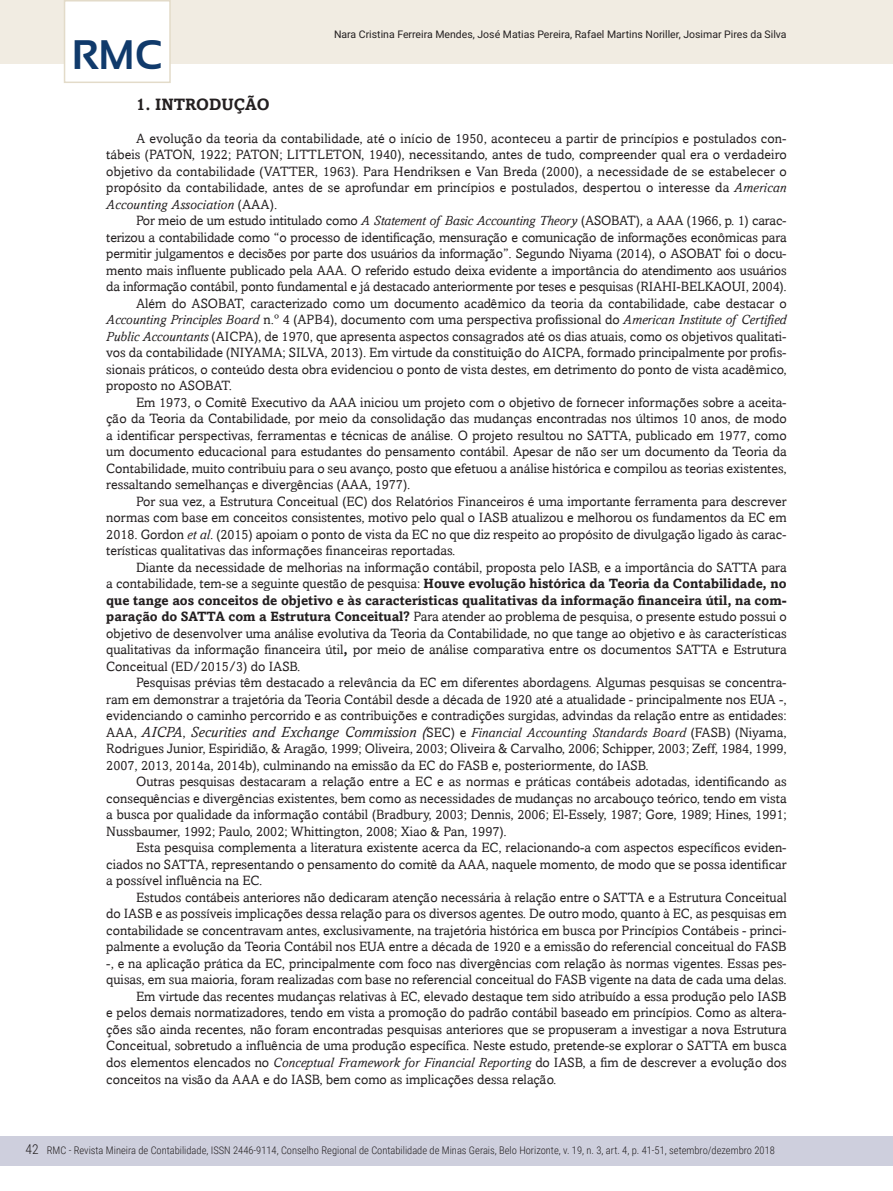
<style>
.page{position:relative;width:893px;height:1191px;background:#fff}
.page>*{position:absolute;margin:0;border:0;box-sizing:border-box;transform-origin:0 0}
.t1{font:700 41.25px "Sansation";color:#103a6b}
.intertitulo_1{font:700 16.5px "Amasis";color:#231f20}
.texto_corrido_1{font:italic 15px "Amasis";color:#231f20}
.texto_corrido_1-2{font:13.5px/16.5px "Amasis";color:#231f20;text-align:justify}
.t2{font:300 13.5px "Roboto Condensed";color:#231f20}
.t3{font:300 10.5px "Roboto Condensed";color:#231f20}
.t4{font:10.5px "Roboto";color:#231f20}
.s1{font-style:italic}
.s2{font-weight:700}
.s3{font-style:normal;font-size:13.5px}
.s4{font-size:13.5px}
</style>
<div class="page">
<div style="left:0;top:1135px;width:893px;height:30px;background:#cecfdd"></div>
<div style="left:0;top:0;width:893px;height:64px;background:#f1ece2"></div>
<div style="left:64px;top:0;width:107px;height:83px;background:#fff;border:2px solid #e3dbc9"></div>
<p class="t4" style="left:334px;top:27px;width:454px">Nara Cristina Ferreira Mendes, José Matias Pereira, Rafael Martins Noriller, Josimar Pires da Silva</p>
<h1 class="t1" style="left:72px;top:32px;width:92px">RMC</h1>
<p class="intertitulo_1" style="left:136px;top:94px;width:135px">1. INTRODUÇÃO</p>
<p class="texto_corrido_1-2" style="left:106px;top:130px;width:682px;text-indent:30px">A evolução da teoria da contabilidade, até o início de 1950, aconteceu a partir de princípios e postulados con&shy;tábeis (PATON, 1922; PATON; LITTLETON, 1940), necessitando, antes de tudo, compreender qual era o verdadeiro objetivo da contabilidade (VATTER, 1963). Para Hendriksen e Van Breda (2000), a necessidade de se estabelecer o propósito da contabilidade, antes de se aprofundar em princípios e postulados, despertou o interesse da <span class="s1">American Accounting Association</span> (AAA).</p>
<p class="texto_corrido_1-2" style="left:106px;top:212px;width:682px;text-indent:30px">Por meio de um estudo intitulado como <span class="s1">A Statement of Basic Accounting Theory</span> (ASOBAT), a AAA (1966, p. 1) carac&shy;terizou a contabilidade como “o processo de identificação, mensuração e comunicação de informações econômicas para permitir julgamentos e decisões por parte dos usuários da informação”. Segundo Niyama (2014), o ASOBAT foi o docu&shy;mento mais influente publicado pela AAA. O referido estudo deixa evidente a importância do atendimento aos usuários da informação contábil, ponto fundamental e já destacado anteriormente por teses e pesquisas (RIAHI-BELKAOUI, 2004).</p>
<p class="texto_corrido_1-2" style="left:106px;top:295px;width:682px;text-indent:30px">Além do ASOBAT, caracterizado como um documento acadêmico da teoria da contabilidade, cabe destacar o <span class="s1">Accounting Principles Board</span> n.º 4 (APB4), documento com uma perspectiva profissional do <span class="s1">American Institute of Certified Public Accountants</span> (AICPA), de 1970, que apresenta aspectos consagrados até os dias atuais, como os objetivos qualitati&shy;vos da contabilidade (NIYAMA; SILVA, 2013). Em virtude da constituição do AICPA, formado principalmente por profis&shy;sionais práticos, o conteúdo desta obra evidenciou o ponto de vista destes, em detrimento do ponto de vista acadêmico, proposto no ASOBAT.</p>
<p class="texto_corrido_1-2" style="left:106px;top:394px;width:682px;text-indent:30px">Em 1973, o Comitê Executivo da AAA iniciou um projeto com o objetivo de fornecer informações sobre a aceita&shy;ção da Teoria da Contabilidade, por meio da consolidação das mudanças encontradas nos últimos 10 anos, de modo a identificar perspectivas, ferramentas e técnicas de análise. O projeto resultou no SATTA, publicado em 1977, como um documento educacional para estudantes do pensamento contábil. Apesar de não ser um documento da Teoria da Contabilidade, muito contribuiu para o seu avanço, posto que efetuou a análise histórica e compilou as teorias existentes, ressaltando semelhanças e divergências (AAA, 1977).</p>
<p class="texto_corrido_1-2" style="left:106px;top:493px;width:682px;text-indent:30px">Por sua vez, a Estrutura Conceitual (EC) dos Relatórios Financeiros é uma importante ferramenta para descrever normas com base em conceitos consistentes, motivo pelo qual o IASB atualizou e melhorou os fundamentos da EC em 2018. Gordon <span class="s1">et al</span>. (2015) apoiam o ponto de vista da EC no que diz respeito ao propósito de divulgação ligado às carac&shy;terísticas qualitativas das informações financeiras reportadas.</p>
<p class="texto_corrido_1-2" style="left:106px;top:559px;width:682px;text-indent:30px">Diante da necessidade de melhorias na informação contábil, proposta pelo IASB, e a importância do SATTA para a contabilidade, tem-se a seguinte questão de pesquisa: <span class="s2">Houve evolução histórica da Teoria da Contabilidade, no que tange aos conceitos de objetivo e às características qualitativas da informação financeira útil, na com&shy;paração do SATTA com a Estrutura Conceitual?</span> Para atender ao problema de pesquisa, o presente estudo possui o objetivo de desenvolver uma análise evolutiva da Teoria da Contabilidade, no que tange ao objetivo e às características qualitativas da informação financeira útil<span class="s2">,</span> por meio de análise comparativa entre os documentos SATTA e Estrutura Conceitual (ED/2015/3) do IASB.</p>
<p class="texto_corrido_1-2" style="left:106px;top:674px;width:682px;text-indent:30px">Pesquisas prévias têm destacado a relevância da EC em diferentes abordagens. Algumas pesquisas se concentra&shy;ram em demonstrar a trajetória da Teoria Contábil desde a década de 1920 até a atualidade - principalmente nos EUA -, evidenciando o caminho percorrido e as contribuições e contradições surgidas, advindas da relação entre as entidades:</p>
<p class="texto_corrido_1" style="left:106px;top:723px;width:682px"><span class="s3">AAA,</span> AICPA<span class="s3">,</span> Securities and Exchange Commission (<span class="s3">SEC) e</span> <span class="s4">Financial Accounting Standards Board</span> <span class="s3">(FASB) (Niyama,</span></p>
<p class="texto_corrido_1-2" style="left:106px;top:740px;width:682px">Rodrigues Junior, Espiridião, &amp; Aragão, 1999; Oliveira, 2003; Oliveira &amp; Carvalho, 2006; Schipper, 2003; Zeff, 1984, 1999,<br>2007, 2013, 2014a, 2014b), culminando na emissão da EC do FASB e, posteriormente, do IASB.</p>
<p class="texto_corrido_1-2" style="left:106px;top:773px;width:682px;text-indent:30px">Outras pesquisas destacaram a relação entre a EC e as normas e práticas contábeis adotadas, identificando as consequências e divergências existentes, bem como as necessidades de mudanças no arcabouço teórico, tendo em vista a busca por qualidade da informação contábil (Bradbury, 2003; Dennis, 2006; El-Essely, 1987; Gore, 1989; Hines, 1991; Nussbaumer, 1992; Paulo, 2002; Whittington, 2008; Xiao &amp; Pan, 1997).</p>
<p class="texto_corrido_1-2" style="left:106px;top:839px;width:682px;text-indent:30px">Esta pesquisa complementa a literatura existente acerca da EC, relacionando-a com aspectos específicos eviden&shy;ciados no SATTA, representando o pensamento do comitê da AAA, naquele momento, de modo que se possa identificar a possível influência na EC.</p>
<p class="texto_corrido_1-2" style="left:106px;top:889px;width:682px;text-indent:30px">Estudos contábeis anteriores não dedicaram atenção necessária à relação entre o SATTA e a Estrutura Conceitual do IASB e as possíveis implicações dessa relação para os diversos agentes. De outro modo, quanto à EC, as pesquisas em contabilidade se concentravam antes, exclusivamente, na trajetória histórica em busca por Princípios Contábeis - princi&shy;palmente a evolução da Teoria Contábil nos EUA entre a década de 1920 e a emissão do referencial conceitual do FASB -, e na aplicação prática da EC, principalmente com foco nas divergências com relação às normas vigentes. Essas pes&shy;quisas, em sua maioria, foram realizadas com base no referencial conceitual do FASB vigente na data de cada uma delas.</p>
<p class="texto_corrido_1-2" style="left:106px;top:988px;width:682px;text-indent:30px">Em virtude das recentes mudanças relativas à EC, elevado destaque tem sido atribuído a essa produção pelo IASB e pelos demais normatizadores, tendo em vista a promoção do padrão contábil baseado em princípios. Como as altera&shy;ções são ainda recentes, não foram encontradas pesquisas anteriores que se propuseram a investigar a nova Estrutura Conceitual, sobretudo a influência de uma produção específica. Neste estudo, pretende-se explorar o SATTA em busca dos elementos elencados no <span class="s1">Conceptual Framework for Financial Reporting</span> do IASB, a fim de descrever a evolução dos conceitos na visão da AAA e do IASB, bem como as implicações dessa relação.</p>
<p class="t2" style="left:26px;top:1140px;width:15px">42</p>
<p class="t3" style="left:47px;top:1143px;width:730px">RMC - Revista Mineira de Contabilidade, ISSN 2446-9114, Conselho Regional de Contabilidade de Minas Gerais, Belo Horizonte, v. 19, n. 3, art. 4, p. 41-51, setembro/dezembro 2018</p>
</div>
